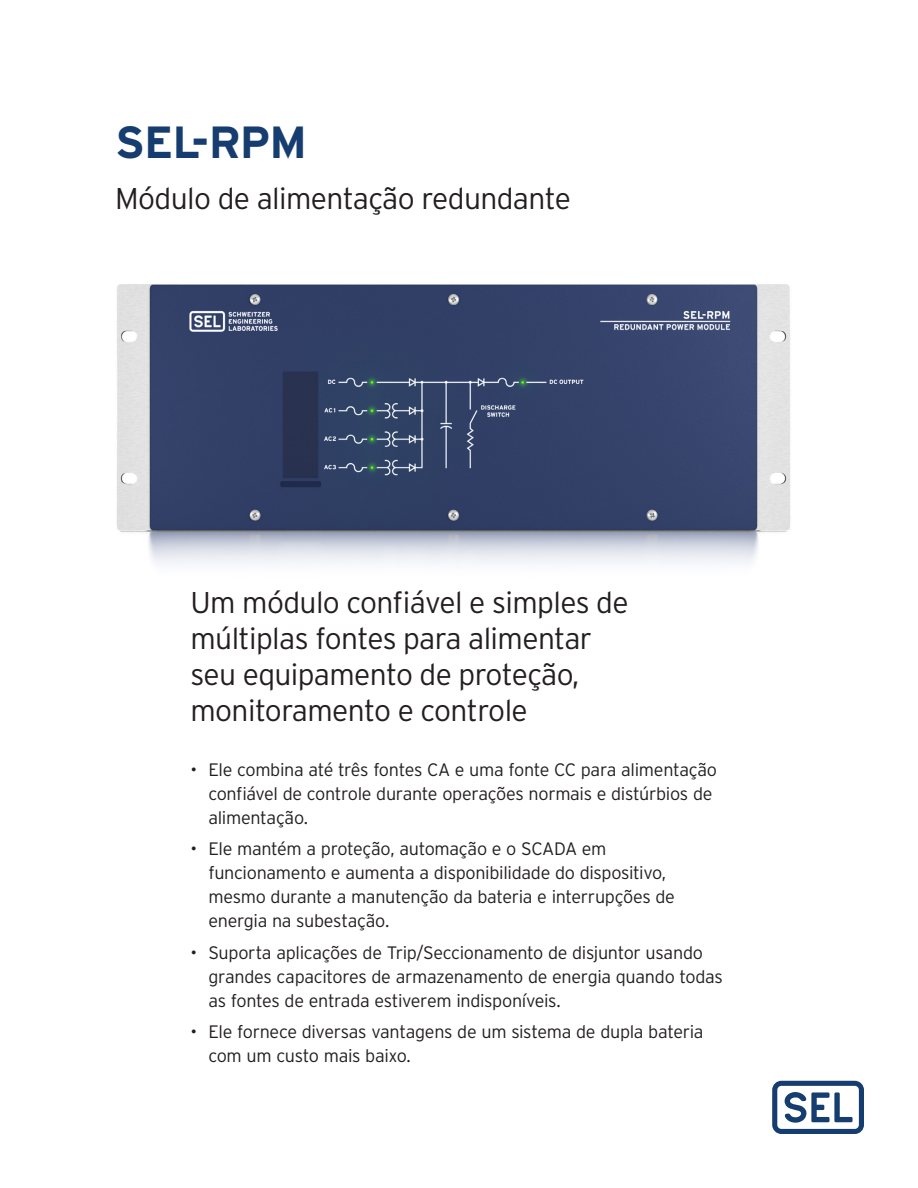
<style>
.page{position:relative;width:918px;height:1188px;background:#fff}
.page>*{position:absolute;margin:0;border:0;box-sizing:border-box;transform-origin:0 0}
.Cover_Title{font:700 45px "Interstate Poly";letter-spacing:-.02em;color:#163d6f}
.Cover_Sub{font:300 30px/36px "Interstate Poly";letter-spacing:-.02em;color:#231f20}
.t1{font:300 18px/24px "Interstate Poly";letter-spacing:-.02em;color:#231f20}
</style>
<div class="page">
<img style="left:117px;top:284px;width:674px;height:280px">
<svg style="left:772px;top:1081px;width:92px;height:53px"></svg>
<p class="Cover_Title" style="left:115px;top:109px;width:194px">SEL-RPM</p>
<p class="Cover_Sub" style="left:115px;top:179px;width:457px">Módulo de alimentação redundante</p>
<p class="Cover_Sub" style="left:190px;top:583px;width:440px">Um módulo confiável e simples de múltiplas fontes para alimentar seu equipamento de proteção, monitoramento e controle</p>
<p class="t1" style="left:208px;top:756px;width:510px;text-indent:-18px">• Ele combina até três fontes CA e uma fonte CC para alimentação confiável de controle durante operações normais e distúrbios de alimentação.</p>
<p class="t1" style="left:208px;top:836px;width:468px;text-indent:-18px">• Ele mantém a proteção, automação e o SCADA em funcionamento e aumenta a disponibilidade do dispositivo, mesmo durante a manutenção da bateria e interrupções de energia na subestação.</p>
<p class="t1" style="left:208px;top:939px;width:516px;text-indent:-18px">• Suporta aplicações de Trip/Seccionamento de disjuntor usando grandes capacitores de armazenamento de energia quando todas as fontes de entrada estiverem indisponíveis.</p>
<p class="t1" style="left:208px;top:1019px;width:496px;text-indent:-18px">• Ele fornece diversas vantagens de um sistema de dupla bateria com um custo mais baixo.</p>
</div>
